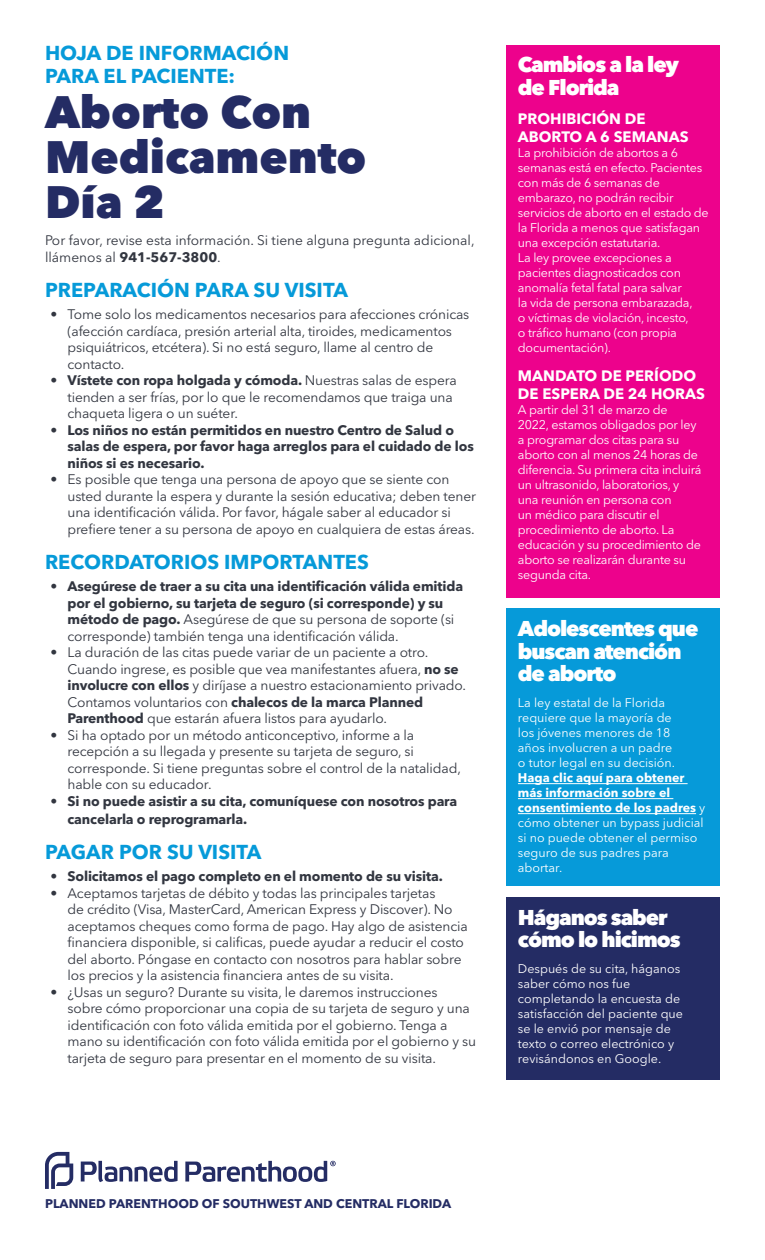
<style>
.page{position:relative;width:765px;height:1260px;background:#fff}
.page>*{position:absolute;margin:0;border:0;box-sizing:border-box;transform-origin:0 0}
.t1{font:800 45px/45px "Avenir Next LT Pro";color:#242c64}
.t2{font:800 21.25px/22.5px "Avenir Next LT Pro";letter-spacing:-.05em;color:#fff}
.t3{font:700 20px "Avenir Next LT Pro";color:#069ad9}
.t4{font:700 15px/18px "Avenir Next LT Pro";color:#fff}
.t5{font:13.75px/16.5px "Avenir Next LT Pro";letter-spacing:-.01em;color:#323640}
.t6{font:700 13.75px/16.5px "Avenir Next LT Pro";letter-spacing:-.01em;color:#323640}
.t7{font:12.5px/15px "Avenir Next LT Pro";letter-spacing:-.02em;color:#fff}
.t8{font:12.5px/15px "Avenir Next LT Pro";color:#fff}
.t9{font:700 12.5px "Avenir Next LT Pro";color:#242c64}
.s1{font-weight:700}
.s2{font-weight:400}
</style>
<div class="page">
<div style="left:507px;top:45px;width:213px;height:553px;background:#ed028c"></div>
<div style="left:507px;top:609px;width:213px;height:277px;background:#069ad9"></div>
<hr style="left:518px;top:783px;width:170px;height:1px;background:#fff">
<hr style="left:518px;top:798px;width:155px;height:1px;background:#fff">
<hr style="left:518px;top:813px;width:178px;height:1px;background:#fff">
<svg style="left:81px;top:1161px;width:97px;height:21px"></svg>
<svg style="left:45px;top:1152px;width:28px;height:37px"></svg>
<svg style="left:185px;top:1161px;width:151px;height:21px"></svg>
<div style="left:507px;top:897px;width:213px;height:183px;background:#242c64"></div>
<p class="t3" style="left:45px;top:41px;width:246px">HOJA DE INFORMACIÓN</p>
<p class="t3" style="left:45px;top:63px;width:192px">PARA EL PACIENTE:</p>
<p class="t1" style="left:45px;top:89px;width:323px">Aborto Con<br>Medicamento</p>
<p class="t1" style="left:45px;top:179px;width:122px">Día 2</p>
<p class="t5" style="left:45px;top:232px;width:431px">Por favor, revise esta información. Si tiene alguna pregunta adicional, llámenos al <span class="s1">941-567-3800</span>.</p>
<p class="t3" style="left:45px;top:278px;width:305px">PREPARACIÓN PARA SU VISITA</p>
<p class="t5" style="left:68px;top:306px;width:403px;text-indent:-17px">• Tome solo los medicamentos necesarios para afecciones crónicas (afección cardíaca, presión arterial alta, tiroides, medicamentos psiquiátricos, etcétera). Si no está seguro, llame al centro de contacto.</p>
<p class="t5" style="left:68px;top:372px;width:391px;text-indent:-17px"><span class="s1">• Vístete con ropa holgada y cómoda.</span> Nuestras salas de espera tienden a ser frías, por lo que le recomendamos que traiga una chaqueta ligera o un suéter.</p>
<p class="t6" style="left:68px;top:422px;width:408px;text-indent:-17px">• Los niños no están permitidos en nuestro Centro de Salud o salas de espera, por favor haga arreglos para el cuidado de los niños si es necesario.</p>
<p class="t5" style="left:68px;top:471px;width:410px;text-indent:-17px">• Es posible que tenga una persona de apoyo que se siente con usted durante la espera y durante la sesión educativa; deben tener una identificación válida. Por favor, hágale saber al educador si prefiere tener a su persona de apoyo en cualquiera de estas áreas.</p>
<p class="t3" style="left:45px;top:550px;width:325px">RECORDATORIOS IMPORTANTES</p>
<p class="t6" style="left:68px;top:578px;width:397px;text-indent:-17px">• Asegúrese de traer a su cita una identificación válida emitida por el gobierno, su tarjeta de seguro (si corresponde) y su método de pago. <span class="s2">Asegúrese de que su persona de soporte (si corresponde) también tenga una identificación válida.</span></p>
<p class="t5" style="left:68px;top:644px;width:400px;text-indent:-17px">• La duración de las citas puede variar de un paciente a otro.<br>Cuando ingrese, es posible que vea manifestantes afuera, <span class="s1">no se involucre con ellos</span> y diríjase a nuestro estacionamiento privado.<br>Contamos voluntarios con <span class="s1">chalecos de la marca Planned Parenthood</span> que estarán afuera listos para ayudarlo.</p>
<p class="t5" style="left:68px;top:727px;width:395px;text-indent:-17px">• Si ha optado por un método anticonceptivo, informe a la recepción a su llegada y presente su tarjeta de seguro, si corresponde. Si tiene preguntas sobre el control de la natalidad, hable con su educador.</p>
<p class="t6" style="left:68px;top:792px;width:391px;line-height:18px;text-indent:-17px">• Si no puede asistir a su cita, comuníquese con nosotros para cancelarla o reprogramarla.</p>
<p class="t3" style="left:45px;top:840px;width:218px">PAGAR POR SU VISITA</p>
<p class="t6" style="left:51px;top:868px;width:394px">• Solicitamos el pago completo en el momento de su visita.</p>
<p class="t5" style="left:68px;top:885px;width:402px;text-indent:-17px">• Aceptamos tarjetas de débito y todas las principales tarjetas<br>de crédito (Visa, MasterCard, American Express y Discover). No aceptamos cheques como forma de pago. Hay algo de asistencia financiera disponible, si calificas, puede ayudar a reducir el costo del aborto. Póngase en contacto con nosotros para hablar sobre los precios y la asistencia financiera antes de su visita.</p>
<p class="t5" style="left:68px;top:984px;width:410px;text-indent:-17px">• ¿Usas un seguro? Durante su visita, le daremos instrucciones sobre cómo proporcionar una copia de su tarjeta de seguro y una identificación con foto válida emitida por el gobierno. Tenga a mano su identificación con foto válida emitida por el gobierno y su tarjeta de seguro para presentar en el momento de su visita.</p>
<p class="t2" style="left:518px;top:53px;width:163px">Cambios a la ley de Florida</p>
<p class="t4" style="left:518px;top:110px;width:172px">PROHIBICIÓN DE<br>ABORTO A 6 SEMANAS</p>
<p class="t7" style="left:518px;top:145px;width:192px">La prohibición de abortos a 6 semanas está en efecto. Pacientes con más de 6 semanas de embarazo, no podrán recibir servicios de aborto en el estado de la Florida a menos que satisfagan una excepción estatutaria.<br>La ley provee excepciones a pacientes diagnosticados con anomalía fetal fatal para salvar<br>la vida de persona embarazada,<br>o víctimas de violación, incesto,<br>o tráfico humano (con propia documentación).</p>
<p class="t4" style="left:518px;top:367px;width:189px">MANDATO DE PERÍODO<br>DE ESPERA DE 24 HORAS</p>
<p class="t7" style="left:518px;top:403px;width:185px">A partir del 31 de marzo de<br>2022, estamos obligados por ley a programar dos citas para su aborto con al menos 24 horas de diferencia. Su primera cita incluirá un ultrasonido, laboratorios, y una reunión en persona con<br>un médico para discutir el procedimiento de aborto. La educación y su procedimiento de aborto se realizarán durante su segunda cita.</p>
<p class="t2" style="left:518px;top:617px;width:182px">Adolescentes que buscan atención de aborto</p>
<p class="t8" style="left:518px;top:696px;width:189px">La ley estatal de la Florida requiere que la mayoría de<br>los jóvenes menores de 18<br>años involucren a un padre<br>o tutor legal en su decisión.<br><span class="s1">Haga clic aquí para obtener más información sobre el consentimiento de los padres</span> y cómo obtener un bypass judicial si no puede obtener el permiso seguro de sus padres para abortar.</p>
<p class="t2" style="left:518px;top:906px;width:164px">Háganos saber cómo lo hicimos</p>
<p class="t8" style="left:518px;top:961px;width:167px">Después de su cita, háganos saber cómo nos fue completando la encuesta de satisfacción del paciente que se le envió por mensaje de texto o correo electrónico y revisándonos en Google.</p>
<p class="t9" style="left:45px;top:1196px;width:408px">PLANNED PARENTHOOD OF SOUTHWEST AND CENTRAL FLORIDA</p>
</div>
